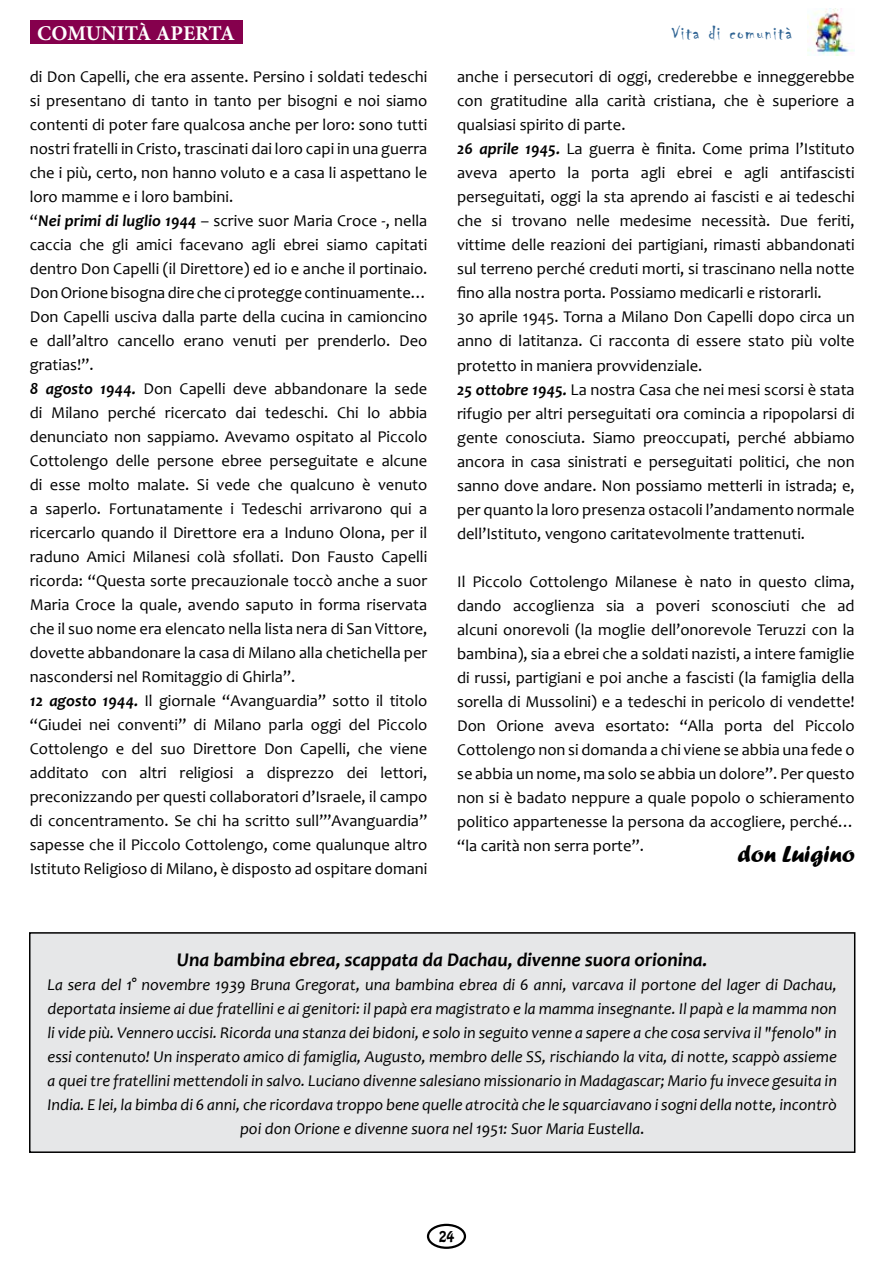
<style>
.page{position:relative;width:893px;height:1263px;background:#fff}
.page>*{position:absolute;margin:0;border:0;box-sizing:border-box;transform-origin:0 0}
.t1{font:24px "Forte";color:#000}
.t2{font:700 21px "Minion Pro";color:#fff}
.t3{font:21px "Chiller";letter-spacing:.07em;color:#316594}
.t4{font:italic 700 19.5px "Candara";color:#000}
.t5{font:16.5px/24px "Candara";color:#000}
.t6{font:italic 16.5px/24px "Candara";color:#000;text-align:center}
.t7{font:13.5px "Hobo Std";color:#000}
.s1{font-weight:700;font-style:italic}
.s2{font-style:normal}
</style>
<div class="page">
<div style="left:427px;top:1224px;width:39px;height:25px;border:2px solid #000;border-radius:50%"></div>
<svg style="left:436px;top:1227px;width:21px;height:18px"></svg>
<div style="left:30px;top:21px;width:212px;height:23px;background:#85004d"></div>
<img style="left:808px;top:8px;width:46px;height:47px">
<div style="left:30px;top:933px;width:825px;height:219px;background:#e6e7e8"></div>
<div style="left:29px;top:932px;width:826px;height:221px;border:2px solid #000"></div>
<p class="t2" style="left:37px;top:18px;width:199px">COMUNITÀ APERTA</p>
<p class="t3" style="left:672px;top:21px;width:122px">Vita di comunità</p>
<p class="t5" style="left:30px;top:65px;width:399px">di Don Capelli, che era assente. Persino i soldati tedeschi si presentano di tanto in tanto per bisogni e noi siamo contenti di poter fare qualcosa anche per loro: sono tutti nostri fratelli in Cristo, trascinati dai loro capi in una guerra che i più, certo, non hanno voluto e a casa li aspettano le loro mamme e i loro bambini.<br>“<span class="s1">Nei primi di luglio 1944</span> – scrive suor Maria Croce -, nella caccia che gli amici facevano agli ebrei siamo capitati dentro Don Capelli (il Direttore) ed io e anche il portinaio.<br>Don Orione bisogna dire che ci protegge continuamente… Don Capelli usciva dalla parte della cucina in camioncino e dall’altro cancello erano venuti per prenderlo. Deo gratias!”.<br><span class="s1">8 agosto 1944.</span> Don Capelli deve abbandonare la sede di Milano perché ricercato dai tedeschi. Chi lo abbia denunciato non sappiamo. Avevamo ospitato al Piccolo Cottolengo delle persone ebree perseguitate e alcune di esse molto malate. Si vede che qualcuno è venuto a saperlo. Fortunatamente i Tedeschi arrivarono qui a ricercarlo quando il Direttore era a Induno Olona, per il raduno Amici Milanesi colà sfollati. Don Fausto Capelli ricorda: “Questa sorte precauzionale toccò anche a suor Maria Croce la quale, avendo saputo in forma riservata che il suo nome era elencato nella lista nera di San Vittore, dovette abbandonare la casa di Milano alla chetichella per nascondersi nel Romitaggio di Ghirla”.<br><span class="s1">12 agosto 1944.</span> Il giornale “Avanguardia” sotto il titolo “Giudei nei conventi” di Milano parla oggi del Piccolo Cottolengo e del suo Direttore Don Capelli, che viene additato con altri religiosi a disprezzo dei lettori, preconizzando per questi collaboratori d’Israele, il campo di concentramento. Se chi ha scritto sull’”Avanguardia” sapesse che il Piccolo Cottolengo, come qualunque altro Istituto Religioso di Milano, è disposto ad ospitare domani</p>
<p class="t5" style="left:457px;top:65px;width:399px">anche i persecutori di oggi, crederebbe e inneggerebbe con gratitudine alla carità cristiana, che è superiore a qualsiasi spirito di parte.<br><span class="s1">26 aprile 1945.</span> La guerra è finita. Come prima l’Istituto aveva aperto la porta agli ebrei e agli antifascisti perseguitati, oggi la sta aprendo ai fascisti e ai tedeschi che si trovano nelle medesime necessità. Due feriti, vittime delle reazioni dei partigiani, rimasti abbandonati sul terreno perché creduti morti, si trascinano nella notte fino alla nostra porta. Possiamo medicarli e ristorarli.<br>30 aprile 1945. Torna a Milano Don Capelli dopo circa un anno di latitanza. Ci racconta di essere stato più volte protetto in maniera provvidenziale.<br><span class="s1">25 ottobre 1945.</span> La nostra Casa che nei mesi scorsi è stata rifugio per altri perseguitati ora comincia a ripopolarsi di gente conosciuta. Siamo preoccupati, perché abbiamo ancora in casa sinistrati e perseguitati politici, che non sanno dove andare. Non possiamo metterli in istrada; e, per quanto la loro presenza ostacoli l’andamento normale dell’Istituto, vengono caritatevolmente trattenuti.</p>
<p class="t5" style="left:457px;top:569px;width:399px;text-align:justify">Il Piccolo Cottolengo Milanese è nato in questo clima, dando accoglienza sia a poveri sconosciuti che ad alcuni onorevoli (la moglie dell’onorevole Teruzzi con la bambina), sia a ebrei che a soldati nazisti, a intere famiglie di russi, partigiani e poi anche a fascisti (la famiglia della sorella di Mussolini) e a tedeschi in pericolo di vendette!<br>Don Orione aveva esortato: “Alla porta del Piccolo Cottolengo non si domanda a chi viene se abbia una fede o se abbia un nome, ma solo se abbia un dolore”. Per questo non si è badato neppure a quale popolo o schieramento politico appartenesse la persona da accogliere, perché… “la carità non serra porte”.</p>
<h1 class="t1" style="left:737px;top:840px;width:119px">don Luigino</h1>
<p class="t4" style="left:177px;top:947px;width:532px">Una bambina ebrea, scappata da Dachau, divenne suora orionina.</p>
<p class="t6" style="left:48px;top:972px;width:791px">La sera del 1° novembre 1939 Bruna Gregorat, una bambina ebrea di 6 anni, varcava il portone del lager di Dachau, deportata insieme ai due fratellini e ai genitori: il papà era magistrato e la mamma insegnante. Il papà e la mamma non li vide più. Vennero uccisi. Ricorda una stanza dei bidoni, e solo in seguito venne a sapere a che cosa serviva il "fenolo" in essi contenuto! Un insperato amico di famiglia, Augusto, membro delle SS, rischiando la vita, di notte, scappò assieme a quei tre fratellini mettendoli in salvo. Luciano divenne salesiano missionario in Madagascar; Mario fu invece gesuita in India. E lei, la bimba di 6 anni, che ricordava troppo bene quelle atrocità che le squarciavano i sogni della notte, incontrò poi don Orione e divenne suora nel 1951: Suor Maria Eustella<span class="s2">.</span></p>
<p class="t7" style="left:439px;top:1227px;width:17px">24</p>
</div>
